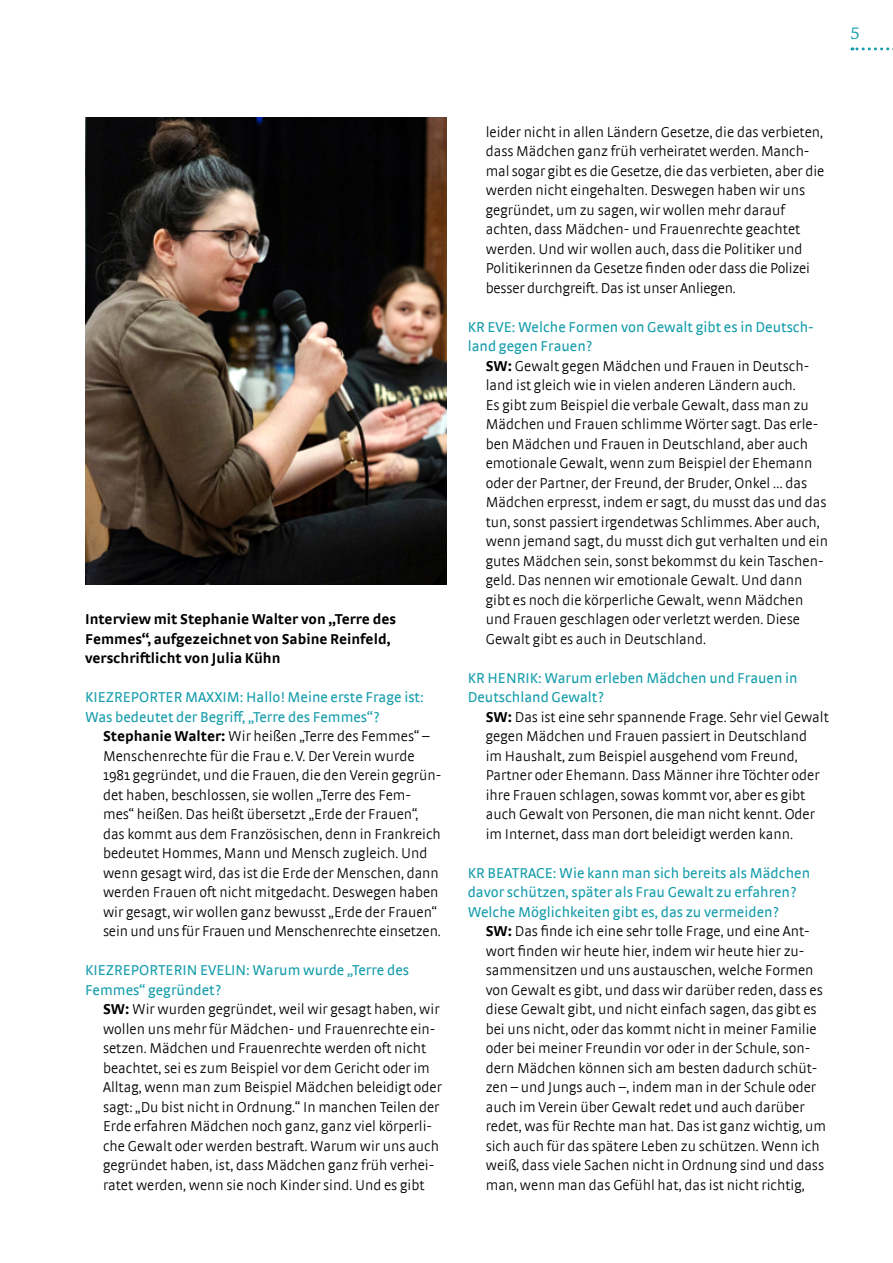
<style>
.page{position:relative;width:893px;height:1263px;background:#fff}
.page>*{position:absolute;margin:0;border:0;box-sizing:border-box;transform-origin:0 0}
.t1{font:18px "Chaparral Pro";color:#169dac}
.t2{font:300 15px/19.5px "Strada";color:#000}
.t3{font:15px/19.5px "Strada";color:#169dac}
.t4{font:700 15px/19.5px "Strada";color:#000}
.s1{font-weight:700}
</style>
<div class="page">
<img style="left:85px;top:117px;width:361px;height:467px">
<svg style="left:852px;top:47px;width:41px;height:3px"></svg>
<p class="t1" style="left:850px;top:23px;width:11px">5</p>
<p class="t4" style="left:85px;top:609px;width:313px">Interview mit Stephanie Walter von „Terre des<br>Femmes“, aufgezeichnet von Sabine Reinfeld, verschriftlicht von Julia Kühn</p>
<p class="t3" style="left:85px;top:687px;width:340px">KIEZREPORTER MAXXIM: Hallo! Meine erste Frage ist:<br>Was bedeutet der Begriff, „Terre des Femmes“?</p>
<p class="t2" style="left:103px;top:726px;width:340px"><span class="s1">Stephanie Walter:</span> Wir heißen „Terre des Femmes“ – Menschenrechte für die Frau e.V. Der Verein wurde 1981 gegründet, und die Frauen, die den Verein gegrün&shy;det haben, beschlossen, sie wollen „Terre des Fem&shy;mes“ heißen. Das heißt übersetzt „Erde der Frauen“, das kommt aus dem Französischen, denn in Frankreich bedeutet Hommes, Mann und Mensch zugleich. Und wenn gesagt wird, das ist die Erde der Menschen, dann werden Frauen oft nicht mitgedacht. Deswegen haben wir gesagt, wir wollen ganz bewusst „Erde der Frauen“ sein und uns für Frauen und Menschenrechte einsetzen.</p>
<p class="t3" style="left:85px;top:960px;width:325px">KIEZREPORTERIN EVELIN: Warum wurde „Terre des<br>Femmes“ gegründet?</p>
<p class="t2" style="left:103px;top:999px;width:340px"><span class="s1">SW:</span> Wir wurden gegründet, weil wir gesagt haben, wir wollen uns mehr für Mädchen- und Frauenrechte ein&shy;setzen. Mädchen und Frauenrechte werden oft nicht beachtet, sei es zum Beispiel vor dem Gericht oder im Alltag, wenn man zum Beispiel Mädchen beleidigt oder sagt: „Du bist nicht in Ordnung.“ In manchen Teilen der Erde erfahren Mädchen noch ganz, ganz viel körperli&shy;che Gewalt oder werden bestraft. Warum wir uns auch gegründet haben, ist, dass Mädchen ganz früh verhei&shy;ratet werden, wenn sie noch Kinder sind. Und es gibt</p>
<p class="t2" style="left:486px;top:122px;width:340px">leider nicht in allen Ländern Gesetze, die das verbieten, dass Mädchen ganz früh verheiratet werden. Manch&shy;mal sogar gibt es die Gesetze, die das verbieten, aber die werden nicht eingehalten. Deswegen haben wir uns gegründet, um zu sagen, wir wollen mehr darauf achten, dass Mädchen- und Frauenrechte geachtet werden. Und wir wollen auch, dass die Politiker und Politikerinnen da Gesetze finden oder dass die Polizei besser durchgreift. Das ist unser Anliegen.</p>
<p class="t3" style="left:468px;top:317px;width:348px">KR EVE: Welche Formen von Gewalt gibt es in Deutsch&shy;land gegen Frauen?</p>
<p class="t2" style="left:486px;top:356px;width:344px"><span class="s1">SW:</span> Gewalt gegen Mädchen und Frauen in Deutsch&shy;land ist gleich wie in vielen anderen Ländern auch.<br>Es gibt zum Beispiel die verbale Gewalt, dass man zu Mädchen und Frauen schlimme Wörter sagt. Das erle&shy;ben Mädchen und Frauen in Deutschland, aber auch emotionale Gewalt, wenn zum Beispiel der Ehemann oder der Partner, der Freund, der Bruder, Onkel … das Mädchen erpresst, indem er sagt, du musst das und das tun, sonst passiert irgendetwas Schlimmes. Aber auch, wenn jemand sagt, du musst dich gut verhalten und ein gutes Mädchen sein, sonst bekommst du kein Taschen&shy;geld. Das nennen wir emotionale Gewalt. Und dann gibt es noch die körperliche Gewalt, wenn Mädchen und Frauen geschlagen oder verletzt werden. Diese Gewalt gibt es auch in Deutschland.</p>
<p class="t3" style="left:468px;top:668px;width:332px">KR HENRIK: Warum erleben Mädchen und Frauen in<br>Deutschland Gewalt?</p>
<p class="t2" style="left:486px;top:707px;width:345px"><span class="s1">SW:</span> Das ist eine sehr spannende Frage. Sehr viel Gewalt gegen Mädchen und Frauen passiert in Deutschland<br>im Haushalt, zum Beispiel ausgehend vom Freund, Partner oder Ehemann. Dass Männer ihre Töchter oder ihre Frauen schlagen, sowas kommt vor, aber es gibt auch Gewalt von Personen, die man nicht kennt. Oder im Internet, dass man dort beleidigt werden kann.</p>
<p class="t3" style="left:468px;top:863px;width:344px">KR BEATRACE: Wie kann man sich bereits als Mädchen davor schützen, später als Frau Gewalt zu erfahren?<br>Welche Möglichkeiten gibt es, das zu vermeiden?</p>
<p class="t2" style="left:486px;top:921px;width:342px"><span class="s1">SW:</span> Das finde ich eine sehr tolle Frage, und eine Ant&shy;wort finden wir heute hier, indem wir heute hier zu&shy;sammensitzen und uns austauschen, welche Formen von Gewalt es gibt, und dass wir darüber reden, dass es diese Gewalt gibt, und nicht einfach sagen, das gibt es bei uns nicht, oder das kommt nicht in meiner Familie oder bei meiner Freundin vor oder in der Schule, son&shy;dern Mädchen können sich am besten dadurch schüt&shy;zen – und Jungs auch –, indem man in der Schule oder auch im Verein über Gewalt redet und auch darüber redet, was für Rechte man hat. Das ist ganz wichtig, um sich auch für das spätere Leben zu schützen. Wenn ich weiß, dass viele Sachen nicht in Ordnung sind und dass man, wenn man das Gefühl hat, das ist nicht richtig,</p>
</div>
